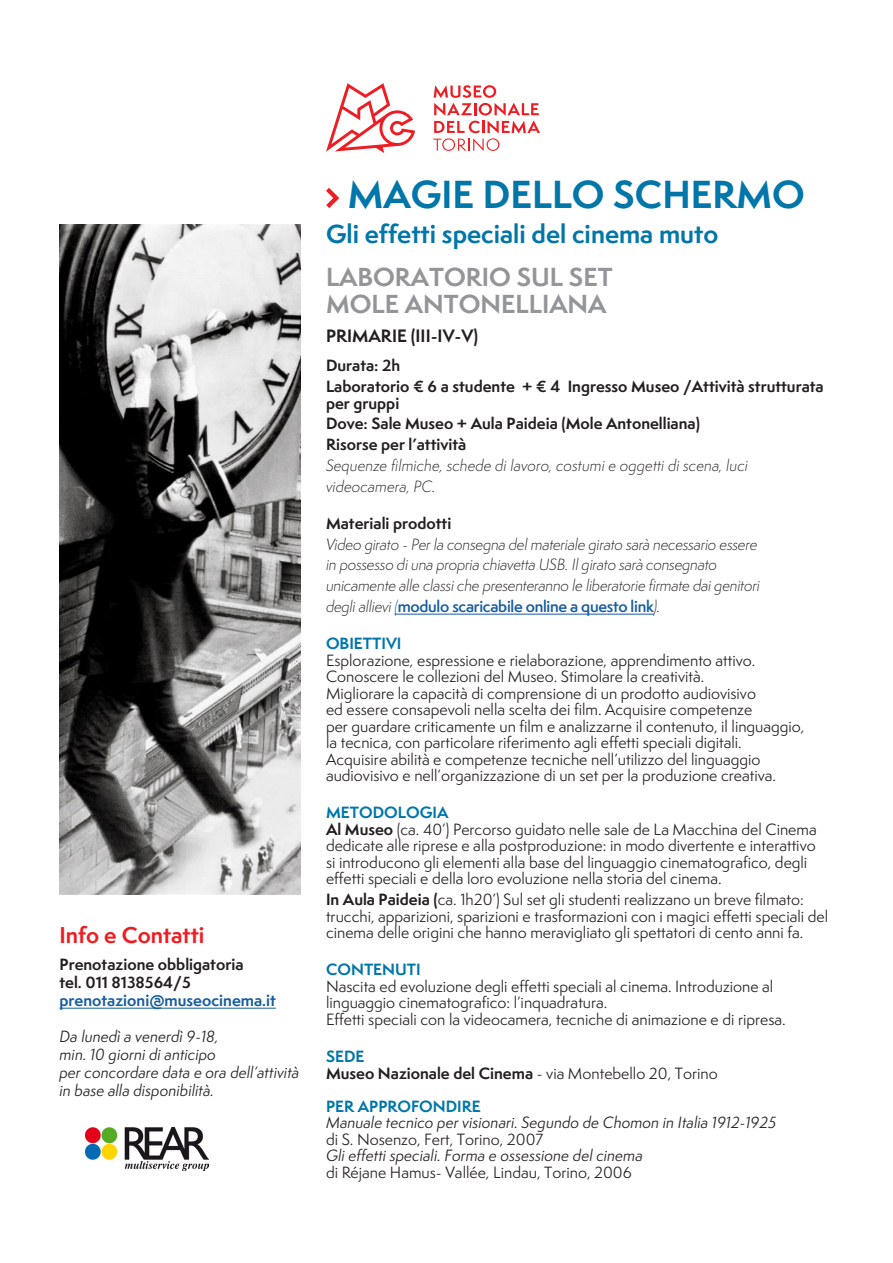
<style>
.page{position:relative;width:893px;height:1263px;background:#fff}
.page>*{position:absolute;margin:0;border:0;box-sizing:border-box;transform-origin:0 0}
.TITOLO{font:700 36px "Semplicita Pro";color:#0076a9}
.titoletto{font:700 24px/27px "Semplicita Pro";color:#939598}
.t1{font:700 24px "Semplicita Pro";color:#0076a9}
.info_e_contatti{font:700 21px "Semplicita Pro";color:#ee1d23}
.titoletto-2{font:700 16.5px "Semplicita Pro";color:#231f20}
.COSTO{font:15px/16.5px "Semplicita Pro";color:#231f20}
.COSTO-2{font:700 15px/16.5px "Semplicita Pro";color:#231f20}
.COSTO-3{font:italic 300 15px "Semplicita Pro";letter-spacing:-.02em;color:#231f20}
.COSTO-4{font:italic 15px/16.5px "Semplicita Pro";color:#231f20}
.testo_contatti{font:italic 15px/18px "Semplicita Pro";color:#231f20}
.COSTO-5{font:italic 300 15px "Semplicita Pro";color:#231f20}
.info_e_contatti-2{font:700 15px/18px "Semplicita Pro";color:#231f20}
.COSTO-6{font:600 15px "Semplicita Pro";letter-spacing:-.02em;color:#175d9e}
.s1{color:#175d9e}
.s2{font-weight:300;font-style:italic;color:#231f20}
.s3{font-weight:300;font-style:italic}
.s4{font-weight:700;color:#0076a9}
.s5{font-weight:700}
.s6{color:#0076a9}
.s7{font-weight:400}
.s8{font-weight:700;font-style:normal;color:#0076a9}
.s9{font-style:normal}
</style>
<div class="page">
<hr style="left:395px;top:614px;width:259px;height:1px;background:#175d9e">
<svg style="left:326px;top:188px;width:14px;height:20px"></svg>
<img style="left:60px;top:224px;width:240px;height:670px">
<img style="left:85px;top:1127px;width:124px;height:43px">
<svg style="left:326px;top:83px;width:89px;height:70px"></svg>
<svg style="left:433px;top:85px;width:107px;height:66px"></svg>
<hr style="left:60px;top:1008px;width:216px;height:1px;background:#175d9e">
<p class="info_e_contatti" style="left:60px;top:920px;width:146px">Info e Contatti</p>
<p class="info_e_contatti-2" style="left:60px;top:955px;width:218px">Prenotazione obbligatoria<br>tel. 011 8138564/5 <span class="s1">prenotazioni@museocinema.it</span></p>
<p class="testo_contatti" style="left:60px;top:1027px;width:241px">Da lunedì a venerdì 9-18,<br>min. 10 giorni di anticipo<br>per concordare data e ora dell’attività in base alla disponibilità.</p>
<p class="TITOLO" style="left:348px;top:168px;width:458px">MAGIE DELLO SCHERMO</p>
<p class="t1" style="left:326px;top:216px;width:394px">Gli effetti speciali del cinema muto</p>
<p class="titoletto" style="left:326px;top:263px;width:288px">LABORATORIO SUL SET<br>MOLE ANTONELLIANA</p>
<p class="titoletto-2" style="left:326px;top:323px;width:154px">PRIMARIE (III-IV-V)</p>
<p class="COSTO-2" style="left:326px;top:357px;width:76px">Durata: 2h</p>
<p class="COSTO-2" style="left:326px;top:378px;width:499px">Laboratorio € 6 a studente + € 4 Ingresso Museo /Attività strutturata per gruppi</p>
<p class="COSTO-2" style="left:326px;top:415px;width:375px">Dove: Sale Museo + Aula Paideia (Mole Antonelliana)</p>
<p class="COSTO-2" style="left:326px;top:436px;width:142px">Risorse per l’attività</p>
<p class="COSTO-5" style="left:326px;top:455px;width:423px">Sequenze filmiche, schede di lavoro, costumi e oggetti di scena, luci</p>
<p class="COSTO-5" style="left:326px;top:476px;width:111px">videocamera, PC.</p>
<p class="COSTO-2" style="left:326px;top:515px;width:127px">Materiali prodotti</p>
<p class="COSTO-3" style="left:326px;top:534px;width:433px">Video girato - Per la consegna del materiale girato sarà necessario essere</p>
<p class="COSTO-3" style="left:326px;top:555px;width:393px">in possesso di una propria chiavetta USB. Il girato sarà consegnato</p>
<p class="COSTO-3" style="left:326px;top:575px;width:435px">unicamente alle classi che presenteranno le liberatorie firmate dai genitori</p>
<p class="COSTO-6" style="left:326px;top:595px;width:336px"><span class="s2">degli allievi</span> <span class="s3">(</span>modulo scaricabile online a questo link<span class="s2">).</span></p>
<p class="COSTO" style="left:326px;top:635px;width:480px"><span class="s4">OBIETTIVI<br></span>Esplorazione, espressione e rielaborazione, apprendimento attivo.<br>Conoscere le collezioni del Museo. Stimolare la creatività.<br>Migliorare la capacità di comprensione di un prodotto audiovisivo<br>ed essere consapevoli nella scelta dei film. Acquisire competenze<br>per guardare criticamente un film e analizzarne il contenuto, il linguaggio, la tecnica, con particolare riferimento agli effetti speciali digitali.<br>Acquisire abilità e competenze tecniche nell’utilizzo del linguaggio audiovisivo e nell’organizzazione di un set per la produzione creativa.</p>
<p class="COSTO" style="left:326px;top:804px;width:492px"><span class="s4">METODOLOGIA<br></span><span class="s5">Al Museo</span> (ca. 40’) Percorso guidato nelle sale de La Macchina del Cinema dedicate alle riprese e alla postproduzione: in modo divertente e interattivo si introducono gli elementi alla base del linguaggio cinematografico, degli effetti speciali e della loro evoluzione nella storia del cinema.</p>
<p class="COSTO" style="left:326px;top:891px;width:504px"><span class="s5">In Aula Paideia (</span>ca. 1h20’) Sul set gli studenti realizzano un breve filmato: trucchi, apparizioni, sparizioni e trasformazioni con i magici effetti speciali del cinema delle origini che hanno meravigliato gli spettatori di cento anni fa.</p>
<p class="COSTO" style="left:326px;top:961px;width:461px"><span class="s4">CONTENUTI<br></span>Nascita ed evoluzione degli effetti speciali al cinema. Introduzione al linguaggio cinematografico: l’inquadratura.<br>Effetti speciali con la videocamera, tecniche di animazione e di ripresa.</p>
<p class="COSTO-2" style="left:326px;top:1048px;width:393px"><span class="s6">SEDE<br></span>Museo Nazionale del Cinema <span class="s7">- via Montebello 20, Torino</span></p>
<p class="COSTO-4" style="left:326px;top:1097px;width:452px"><span class="s8">PER APPROFONDIRE<br></span>Manuale tecnico per visionari. Segundo de Chomon in Italia 1912-1925 <span class="s9">di S. Nosenzo, Fert, Torino, 2007<br></span>Gli effetti speciali. Forma e ossessione del cinema<br><span class="s9">di Réjane Hamus- Vallée, Lindau, Torino, 2006</span></p>
</div>
